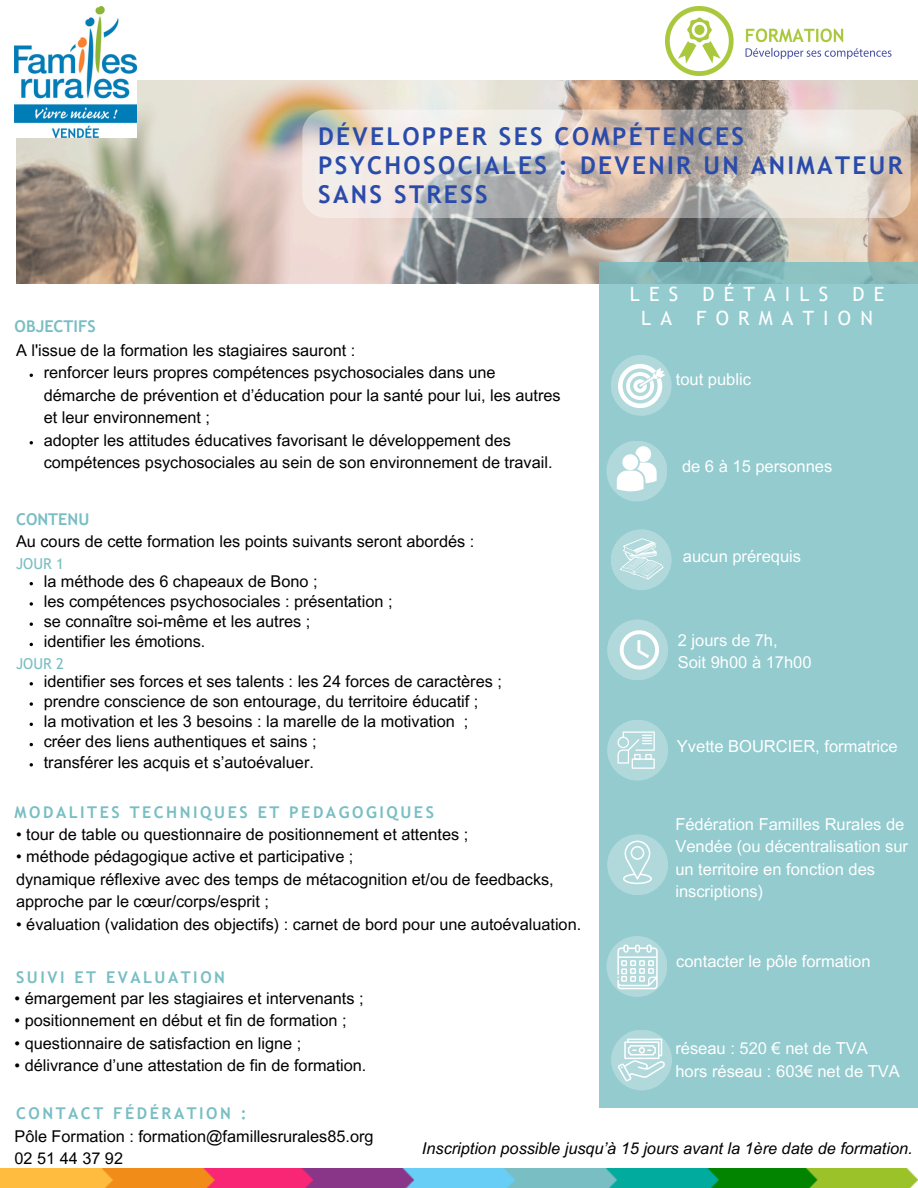
<style>
.page{position:relative;width:918px;height:1188px;background:#fff}
.page>*{position:absolute;margin:0;border:0;box-sizing:border-box;transform-origin:0 0}
.t1{font:700 24.6px/29.2px "Trebuchet MS";letter-spacing:.095em;color:#2a4baa}
.t2{font:19.65px/23.7px "Trebuchet MS";letter-spacing:.465em;color:#fff;text-align:center}
.t3{font:16.5px/22.5px "Arial MT Pro";color:#fff}
.t4{font:16.2px/22.5px "Arial MT Pro";color:#000}
.t5{font:700 16.2px "Trebuchet MS";letter-spacing:.155em;color:#78bec3}
.t6{font:italic 16.2px "Arial MT Pro";color:#000}
.t7{font:700 16.2px "Trebuchet MS";color:#78bec3}
.t8{font:15px "Trebuchet MS";color:#78bec3}
</style>
<div class="page">
<img style="left:16px;top:81px;width:902px;height:202px">
<div style="left:599px;top:262px;width:319px;height:846px;background:#93cbcf"></div>
<div style="left:611px;top:355px;width:61px;height:61px;background:#b1d9dc;border-radius:50%"></div>
<img style="left:666px;top:7px;width:226px;height:68px">
<img style="left:0;top:1169px;width:918px;height:19px">
<img style="left:15px;top:7px;width:121px;height:130px">
<svg style="left:302px;top:110px;width:609px;height:108px"></svg>
<div style="left:606px;top:441px;width:61px;height:60px;background:#b1d9dc;border-radius:50%"></div>
<svg style="left:617px;top:446px;width:39px;height:45px"></svg>
<svg style="left:618px;top:364px;width:47px;height:44px"></svg>
<div style="left:611px;top:529px;width:61px;height:61px;background:#b1d9dc;border-radius:50%"></div>
<svg style="left:620px;top:538px;width:44px;height:42px"></svg>
<div style="left:607px;top:619px;width:61px;height:61px;background:#b1d9dc;border-radius:50%"></div>
<svg style="left:620px;top:630px;width:39px;height:40px"></svg>
<div style="left:607px;top:720px;width:61px;height:61px;background:#b1d9dc;border-radius:50%"></div>
<svg style="left:618px;top:731px;width:37px;height:38px"></svg>
<div style="left:607px;top:834px;width:61px;height:61px;background:#b1d9dc;border-radius:50%"></div>
<svg style="left:623px;top:841px;width:29px;height:43px"></svg>
<div style="left:606px;top:936px;width:61px;height:61px;background:linear-gradient(to bottom,#b1d9dc,#afd8db);border-radius:50%"></div>
<svg style="left:617px;top:945px;width:41px;height:44px"></svg>
<svg style="left:30px;top:602px;width:3px;height:4px"></svg>
<svg style="left:30px;top:682px;width:3px;height:4px"></svg>
<svg style="left:30px;top:702px;width:3px;height:4px"></svg>
<svg style="left:30px;top:763px;width:3px;height:4px"></svg>
<svg style="left:611px;top:1030px;width:61px;height:60px;fill:#b1d9dc"></svg>
<p class="t1" style="left:318px;top:121px;width:586px">DÉVELOPPER SES COMPÉTENCES<br>PSYCHOSOCIALES : DEVENIR UN ANIMATEUR<br>SANS STRESS</p>
<p class="t7" style="left:15px;top:317px;width:83px">OBJECTIFS</p>
<p class="t4" style="left:16px;top:341px;width:341px">A l'issue de la formation les stagiaires sauront :</p>
<p class="t4" style="left:44px;top:363px;width:518px">renforcer leurs propres compétences psychosociales dans une démarche de prévention et d’éducation pour la santé pour lui, les autres et leur environnement ;</p>
<p class="t4" style="left:44px;top:431px;width:510px">adopter les attitudes éducatives favorisant le développement des compétences psychosociales au sein de son environnement de travail.</p>
<p class="t7" style="left:16px;top:509px;width:75px">CONTENU</p>
<p class="t4" style="left:16px;top:532px;width:460px">Au cours de cette formation les points suivants seront abordés :</p>
<p class="t8" style="left:16px;top:554px;width:50px">JOUR 1</p>
<p class="t4" style="left:44px;top:572px;width:275px">la méthode des 6 chapeaux de Bono ;</p>
<p class="t4" style="left:44px;top:592px;width:350px">les compétences psychosociales : présentation ;</p>
<p class="t4" style="left:44px;top:612px;width:268px">se connaître soi-même et les autres ;</p>
<p class="t4" style="left:44px;top:632px;width:163px">identifier les émotions.</p>
<p class="t8" style="left:16px;top:655px;width:50px">JOUR 2</p>
<p class="t4" style="left:44px;top:672px;width:460px">identifier ses forces et ses talents : les 24 forces de caractères ;</p>
<p class="t4" style="left:44px;top:692px;width:436px">prendre conscience de son entourage, du territoire éducatif ;</p>
<p class="t4" style="left:44px;top:712px;width:426px">la motivation et les 3 besoins : la marelle de la motivation ;</p>
<p class="t4" style="left:44px;top:732px;width:274px">créer des liens authentiques et sains ;</p>
<p class="t4" style="left:44px;top:753px;width:272px">transférer les acquis et s’autoévaluer.</p>
<p class="t5" style="left:15px;top:802px;width:421px">MODALITES TECHNIQUES ET PEDAGOGIQUES</p>
<p class="t4" style="left:16px;top:825px;width:454px">• tour de table ou questionnaire de positionnement et attentes ;</p>
<p class="t4" style="left:16px;top:847px;width:339px">• méthode pédagogique active et participative ;</p>
<p class="t4" style="left:16px;top:870px;width:539px">dynamique réflexive avec des temps de métacognition et/ou de feedbacks, approche par le cœur/corps/esprit ;</p>
<p class="t4" style="left:16px;top:915px;width:567px">• évaluation (validation des objectifs) : carnet de bord pour une autoévaluation.</p>
<p class="t5" style="left:16px;top:968px;width:210px">SUIVI ET EVALUATION</p>
<p class="t4" style="left:15px;top:989px;width:351px">• émargement par les stagiaires et intervenants ;</p>
<p class="t4" style="left:15px;top:1011px;width:333px">• positionnement en début et fin de formation ;</p>
<p class="t4" style="left:15px;top:1034px;width:288px">• questionnaire de satisfaction en ligne ;</p>
<h4 class="t4" style="left:15px;top:1056px;width:353px">• délivrance d’une attestation de fin de formation.</h4>
<p class="t5" style="left:16px;top:1104px;width:232px">CONTACT FÉDÉRATION :</p>
<p class="t2" style="left:630px;top:282px;width:256px">LES DÉTAILS DE<br>LA FORMATION</p>
<p class="t3" style="left:676px;top:371px;width:77px">tout public</p>
<p class="t3" style="left:682px;top:457px;width:152px">de 6 à 15 personnes</p>
<p class="t3" style="left:683px;top:547px;width:120px">aucun prérequis</p>
<p class="t3" style="left:678px;top:631px;width:101px">2 jours de 7h,</p>
<p class="t3" style="left:678px;top:653px;width:135px">Soit 9h00 à 17h00</p>
<p class="t3" style="left:677px;top:737px;width:222px">Yvette BOURCIER, formatrice</p>
<p class="t3" style="left:675px;top:815px;width:234px">Fédération Familles Rurales de<br>Vendée (ou décentralisation sur un territoire en fonction des inscriptions)</p>
<p class="t3" style="left:676px;top:952px;width:196px">contacter le pôle formation</p>
<p class="t3" style="left:675px;top:1039px;width:194px">réseau : 520 € net de TVA</p>
<p class="t3" style="left:675px;top:1062px;width:226px">hors réseau : 603€ net de TVA</p>
<p class="t4" style="left:15px;top:1127px;width:360px">Pôle Formation : formation@famillesrurales85.org<br>02 51 44 37 92</p>
<p class="t6" style="left:422px;top:1142px;width:492px">Inscription possible jusqu’à 15 jours avant la 1ère date de formation.</p>
</div>
